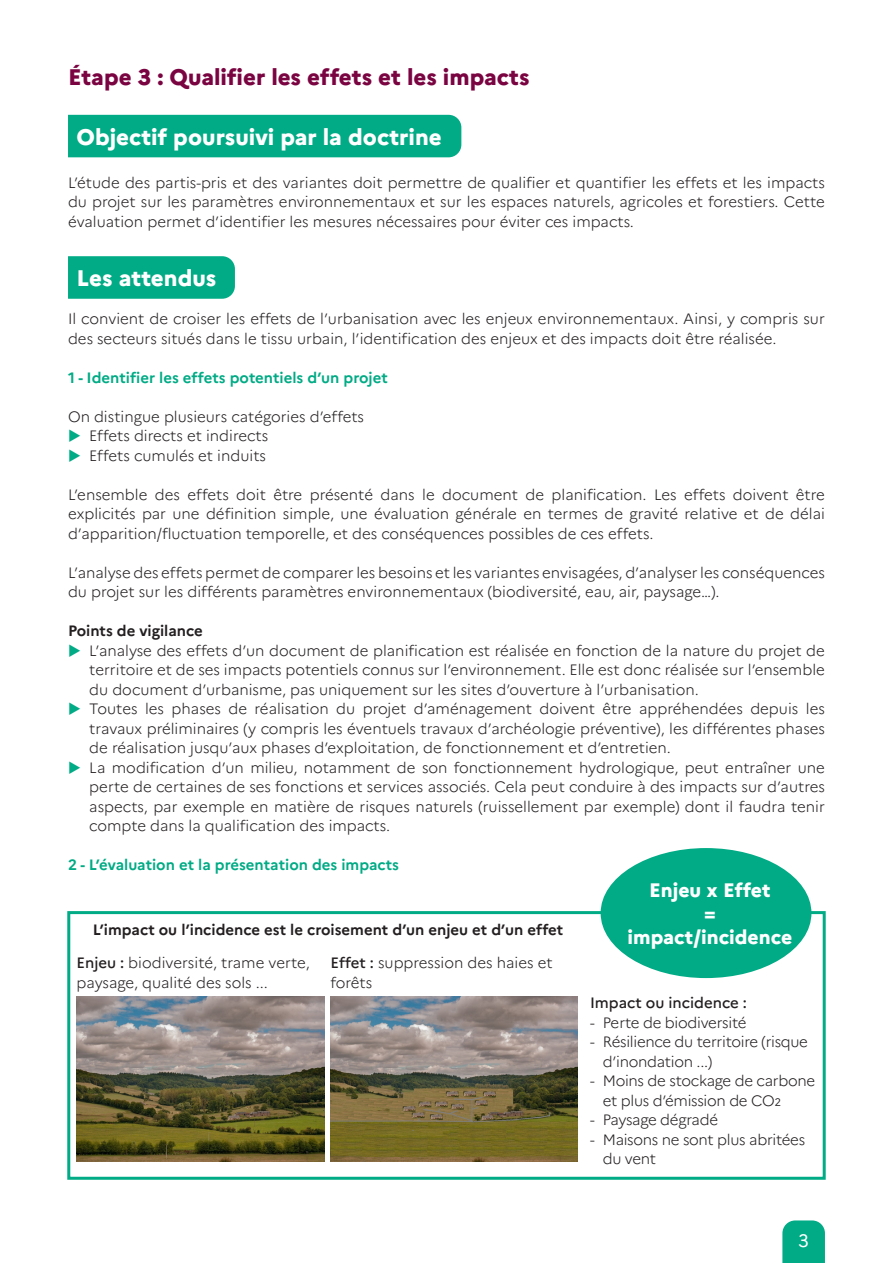
<style>
.page{position:relative;width:893px;height:1263px;background:#fff}
.page>*{position:absolute;margin:0;border:0;box-sizing:border-box;transform-origin:0 0}
.titre1{font:800 22.5px "Marianne";color:#fff}
.titre1-2{font:800 22.5px "Marianne";color:#7a0441}
.titre1-3{font:800 19.5px "Marianne";color:#fff}
.t1{font:18px "Marianne";color:#fff}
.texte{font:300 15px/19.5px "Marianne";color:#231f20;text-align:justify}
.texte-2{font:300 15px/19.5px "Marianne";letter-spacing:-.02em;color:#231f20}
.texte-3{font:700 15px "Marianne";color:#00ab85}
.texte-4{font:700 15px "Marianne";color:#231f20}
.texte-5{font:500 15px "Marianne";color:#231f20}
.s1{font-weight:500}
.s2{font-size:17.55px}
</style>
<div class="page">
<svg style="left:782px;top:1220px;width:43px;height:43px;background:#0faf8c"></svg>
<div style="left:68px;top:115px;width:393px;height:42px;background:#00ab85"></div>
<div style="left:68px;top:256px;width:167px;height:43px;background:#00ab85"></div>
<div style="left:67px;top:911px;width:759px;height:269px;border:3px solid #00ab85"></div>
<img style="left:77px;top:996px;width:247px;height:166px">
<img style="left:330px;top:996px;width:248px;height:166px">
<div style="left:601px;top:848px;width:210px;height:130px;background:#00ab85;border-radius:50%"></div>
<p class="titre1-2" style="left:68px;top:59px;width:463px">Étape 3 : Qualifier les effets et les impacts</p>
<p class="titre1" style="left:77px;top:119px;width:367px">Objectif poursuivi par la doctrine</p>
<p class="texte" style="left:68px;top:171px;width:758px">L’étude des partis-pris et des variantes doit permettre de qualifier et quantifier les effets et les impacts du projet sur les paramètres environnementaux et sur les espaces naturels, agricoles et forestiers. Cette évaluation permet d’identifier les mesures nécessaires pour éviter ces impacts.</p>
<p class="titre1" style="left:77px;top:260px;width:141px">Les attendus</p>
<p class="texte" style="left:68px;top:308px;width:758px">Il convient de croiser les effets de l’urbanisation avec les enjeux environnementaux. Ainsi, y compris sur des secteurs situés dans le tissu urbain, l’identification des enjeux et des impacts doit être réalisée.</p>
<p class="texte-3" style="left:68px;top:366px;width:321px">1 - Identifier les effets potentiels d’un projet</p>
<p class="texte" style="left:68px;top:405px;width:298px">On distingue plusieurs catégories d’effets</p>
<p class="texte" style="left:89px;top:425px;width:180px">Effets directs et indirects</p>
<p class="texte" style="left:89px;top:444px;width:178px">Effets cumulés et induits</p>
<p class="texte" style="left:68px;top:483px;width:758px">L’ensemble des effets doit être présenté dans le document de planification. Les effets doivent être explicités par une définition simple, une évaluation générale en termes de gravité relative et de délai d’apparition/fluctuation temporelle, et des conséquences possibles de ces effets.</p>
<p class="texte" style="left:68px;top:561px;width:758px">L’analyse des effets permet de comparer les besoins et les variantes envisagées, d’analyser les conséquences du projet sur les différents paramètres environnementaux (biodiversité, eau, air, paysage…).</p>
<p class="texte-4" style="left:68px;top:619px;width:136px">Points de vigilance</p>
<p class="texte" style="left:89px;top:639px;width:737px">L’analyse des effets d’un document de planification est réalisée en fonction de la nature du projet de territoire et de ses impacts potentiels connus sur l’environnement. Elle est donc réalisée sur l’ensemble du document d’urbanisme, pas uniquement sur les sites d’ouverture à l’urbanisation.</p>
<p class="texte" style="left:89px;top:698px;width:737px">Toutes les phases de réalisation du projet d’aménagement doivent être appréhendées depuis les travaux préliminaires (y compris les éventuels travaux d’archéologie préventive), les différentes phases de réalisation jusqu’aux phases d’exploitation, de fonctionnement et d’entretien.</p>
<p class="texte" style="left:89px;top:756px;width:737px">La modification d’un milieu, notamment de son fonctionnement hydrologique, peut entraîner une perte de certaines de ses fonctions et services associés. Cela peut conduire à des impacts sur d’autres aspects, par exemple en matière de risques naturels (ruissellement par exemple) dont il faudra tenir compte dans la qualification des impacts.</p>
<p class="texte-3" style="left:68px;top:853px;width:333px">2 - L’évaluation et la présentation des impacts</p>
<p class="texte-4" style="left:93px;top:918px;width:472px">L’impact ou l’incidence est le croisement d’un enjeu et d’un effet</p>
<p class="texte" style="left:77px;top:952px;width:235px"><span class="s1">Enjeu :</span> biodiversité, trame verte, paysage, qualité des sols ...</p>
<p class="texte" style="left:331px;top:952px;width:223px"><span class="s1">Effet :</span> suppression des haies et forêts</p>
<p class="titre1-3" style="left:649px;top:875px;width:123px">Enjeu x Effet</p>
<p class="titre1-3" style="left:704px;top:898px;width:13px">=</p>
<p class="titre1-3" style="left:627px;top:922px;width:166px">impact/incidence</p>
<p class="texte-5" style="left:590px;top:991px;width:158px">Impact ou incidence :</p>
<p class="texte-2" style="left:590px;top:1012px;width:158px">- Perte de biodiversité</p>
<p class="texte-2" style="left:603px;top:1031px;width:207px;text-indent:-13px">- Résilience du territoire (risque d’inondation ...)</p>
<p class="texte-2" style="left:603px;top:1070px;width:214px;text-indent:-13px">- Moins de stockage de carbone et plus d’émission de CO<span class="s2">²</span></p>
<p class="texte-2" style="left:590px;top:1109px;width:130px">- Paysage dégradé</p>
<p class="texte-2" style="left:603px;top:1129px;width:204px;text-indent:-13px">- Maisons ne sont plus abritées du vent</p>
<p class="t1" style="left:798px;top:1226px;width:12px">3</p>
</div>
